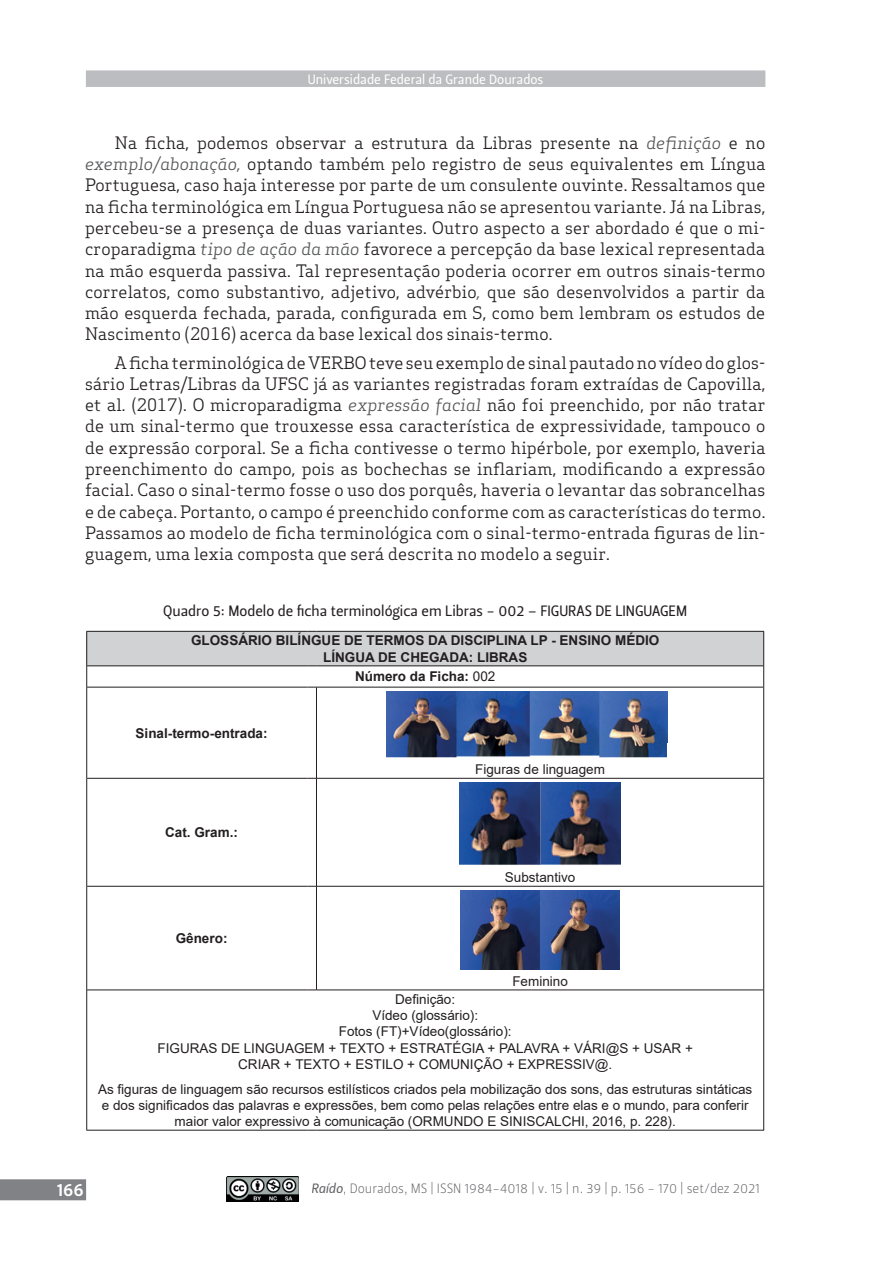
<style>
.page{position:relative;width:893px;height:1263px;background:#fff}
.page>*{position:absolute;margin:0;border:0;box-sizing:border-box;transform-origin:0 0}
.t1{font:18px "Leitura Sans Grot 3";color:#fff}
.t2{font:16.8px/21.3px "Apex Serif";letter-spacing:.01em;color:#231f20;text-align:justify}
.t3{font:15px "Leitura Sans Grot 2";color:#231f20}
.t4{font:13.5px/16.2px "Arial";color:#231f20;text-align:center}
.t5{font:700 13.5px/16.2px "Arial";color:#231f20;text-align:center}
.t6{font:13.5px "Leitura Sans Grot 1";color:#636366}
.t7{font:13.5px "Leitura Sans Grot 2";color:#fff}
.s1{font-style:italic;color:#57585a}
.s2{font-weight:400}
.s3{font-family:"Leitura Sans Italic 2"}
</style>
<div class="page">
<div style="left:86px;top:70px;width:679px;height:17px;background:#bcbdc0"></div>
<svg style="left:0;top:1179px;width:86px;height:21px"></svg>
<div style="left:57px;top:1184px;width:26px;height:12px;background:#808285"></div>
<img style="left:226px;top:1177px;width:72px;height:25px">
<div style="left:87px;top:631px;width:677px;height:35px;background:#d1d2d4"></div>
<hr style="left:87px;top:687px;width:220px;height:1px;background:#231f20">
<hr style="left:316px;top:687px;width:447px;height:1px;background:#231f20">
<hr style="left:316px;top:687px;width:1px;height:91px;background:#231f20">
<hr style="left:87px;top:778px;width:220px;height:1px;background:#231f20">
<hr style="left:316px;top:778px;width:447px;height:1px;background:#231f20">
<hr style="left:316px;top:778px;width:1px;height:108px;background:#231f20">
<hr style="left:87px;top:886px;width:220px;height:1px;background:#231f20">
<hr style="left:316px;top:886px;width:447px;height:1px;background:#231f20">
<hr style="left:316px;top:886px;width:1px;height:104px;background:#231f20">
<hr style="left:87px;top:990px;width:220px;height:1px;background:#231f20">
<hr style="left:316px;top:990px;width:447px;height:1px;background:#231f20">
<hr style="left:86px;top:1130px;width:221px;height:1px;background:#231f20">
<hr style="left:316px;top:1130px;width:448px;height:1px;background:#231f20">
<hr style="left:87px;top:666px;width:220px;height:1px;background:#231f20">
<hr style="left:316px;top:666px;width:447px;height:1px;background:#231f20">
<hr style="left:86px;top:631px;width:221px;height:1px;background:#231f20">
<hr style="left:86px;top:632px;width:1px;height:34px;background:#231f20">
<hr style="left:316px;top:631px;width:448px;height:1px;background:#231f20">
<hr style="left:763px;top:632px;width:1px;height:34px;background:#231f20">
<svg style="left:86px;top:666px;width:1px;height:21px"></svg>
<svg style="left:763px;top:666px;width:1px;height:21px"></svg>
<hr style="left:86px;top:687px;width:1px;height:91px;background:#231f20">
<hr style="left:763px;top:687px;width:1px;height:91px;background:#231f20">
<hr style="left:86px;top:778px;width:1px;height:108px;background:#231f20">
<hr style="left:763px;top:778px;width:1px;height:108px;background:#231f20">
<hr style="left:86px;top:886px;width:1px;height:104px;background:#231f20">
<hr style="left:763px;top:886px;width:1px;height:104px;background:#231f20">
<hr style="left:86px;top:990px;width:1px;height:140px;background:#231f20">
<hr style="left:763px;top:990px;width:1px;height:140px;background:#231f20">
<img style="left:387px;top:691px;width:280px;height:67px">
<img style="left:460px;top:782px;width:160px;height:84px">
<img style="left:460px;top:890px;width:160px;height:79px">
<p class="t7" style="left:308px;top:71px;width:237px">Universidade Federal da Grande Dourados</p>
<p class="t2" style="left:85px;top:132px;width:682px;text-indent:30px">Na ficha, podemos observar a estrutura da Libras presente na <span class="s1">definição</span> e no <span class="s1">exemplo/abonação,</span> optando também pelo registro de seus equivalentes em Língua Portuguesa, caso haja interesse por parte de um consulente ouvinte. Ressaltamos que na ficha terminológica em Língua Portuguesa não se apresentou variante. Já na Libras, percebeu-se a presença de duas variantes. Outro aspecto a ser abordado é que o mi&shy;croparadigma <span class="s1">tipo de ação da mão</span> favorece a percepção da base lexical representada na mão esquerda passiva. Tal representação poderia ocorrer em outros sinais-termo correlatos, como substantivo, adjetivo, advérbio<span class="s1">,</span> que são desenvolvidos a partir da mão esquerda fechada, parada, configurada em S, como bem lembram os estudos de Nascimento (2016) acerca da base lexical dos sinais-termo.</p>
<p class="t2" style="left:85px;top:352px;width:682px;text-indent:30px">A ficha terminológica de VERBO teve seu exemplo de sinal pautado no vídeo do glos&shy;sário Letras/Libras da UFSC já as variantes registradas foram extraídas de Capovilla, et al. (2017). O microparadigma <span class="s1">expressão facial</span> não foi preenchido, por não tratar de um sinal-termo que trouxesse essa característica de expressividade, tampouco o de expressão corporal. Se a ficha contivesse o termo hipérbole, por exemplo, haveria preenchimento do campo, pois as bochechas se inflariam, modificando a expressão facial. Caso o sinal-termo fosse o uso dos porquês, haveria o levantar das sobrancelhas e de cabeça. Portanto, o campo é preenchido conforme com as características do termo.<br>Passamos ao modelo de ficha terminológica com o sinal-termo-entrada figuras de lin&shy;guagem, uma lexia composta que será descrita no modelo a seguir.</p>
<p class="t3" style="left:163px;top:602px;width:525px">Quadro 5: Modelo de ficha terminológica em Libras - 002 – FIGURAS DE LINGUAGEM</p>
<p class="t5" style="left:191px;top:633px;width:470px">GLOSSÁRIO BILÍNGUE DE TERMOS DA DISCIPLINA LP - ENSINO MÉDIO<br>LÍNGUA DE CHEGADA: LIBRAS</p>
<p class="t5" style="left:355px;top:669px;width:142px">Número da Ficha: <span class="s2">002</span></p>
<p class="t5" style="left:136px;top:725px;width:134px">Sinal-termo-entrada:</p>
<p class="t5" style="left:165px;top:824px;width:74px">Cat. Gram.:</p>
<p class="t5" style="left:176px;top:930px;width:53px">Gênero:</p>
<p class="t4" style="left:475px;top:761px;width:131px">Figuras de linguagem</p>
<p class="t4" style="left:505px;top:869px;width:72px">Substantivo</p>
<p class="t4" style="left:512px;top:973px;width:57px">Feminino</p>
<p class="t4" style="left:158px;top:991px;width:537px">Definição:<br>Vídeo (glossário):<br>Fotos (FT)+Vídeo(glossário):<br>FIGURAS DE LINGUAGEM + TEXTO + ESTRATÉGIA + PALAVRA + VÁRI@S + USAR + CRIAR + TEXTO + ESTILO + COMUNIÇÃO + EXPRESSIV@.</p>
<p class="t4" style="left:98px;top:1080px;width:656px">As figuras de linguagem são recursos estilísticos criados pela mobilização dos sons, das estruturas sintáticas e dos significados das palavras e expressões, bem como pelas relações entre elas e o mundo, para conferir maior valor expressivo à comunicação (ORMUNDO E SINISCALCHI, 2016, p. 228).</p>
<p class="t1" style="left:57px;top:1179px;width:29px">166</p>
<p class="t6" style="left:311px;top:1180px;width:450px"><span class="s3">Raído</span>, Dourados, MS | ISSN 1984-4018 | v. 15 | n. 39 | p. 156 - 170 | set/dez 2021</p>
</div>
